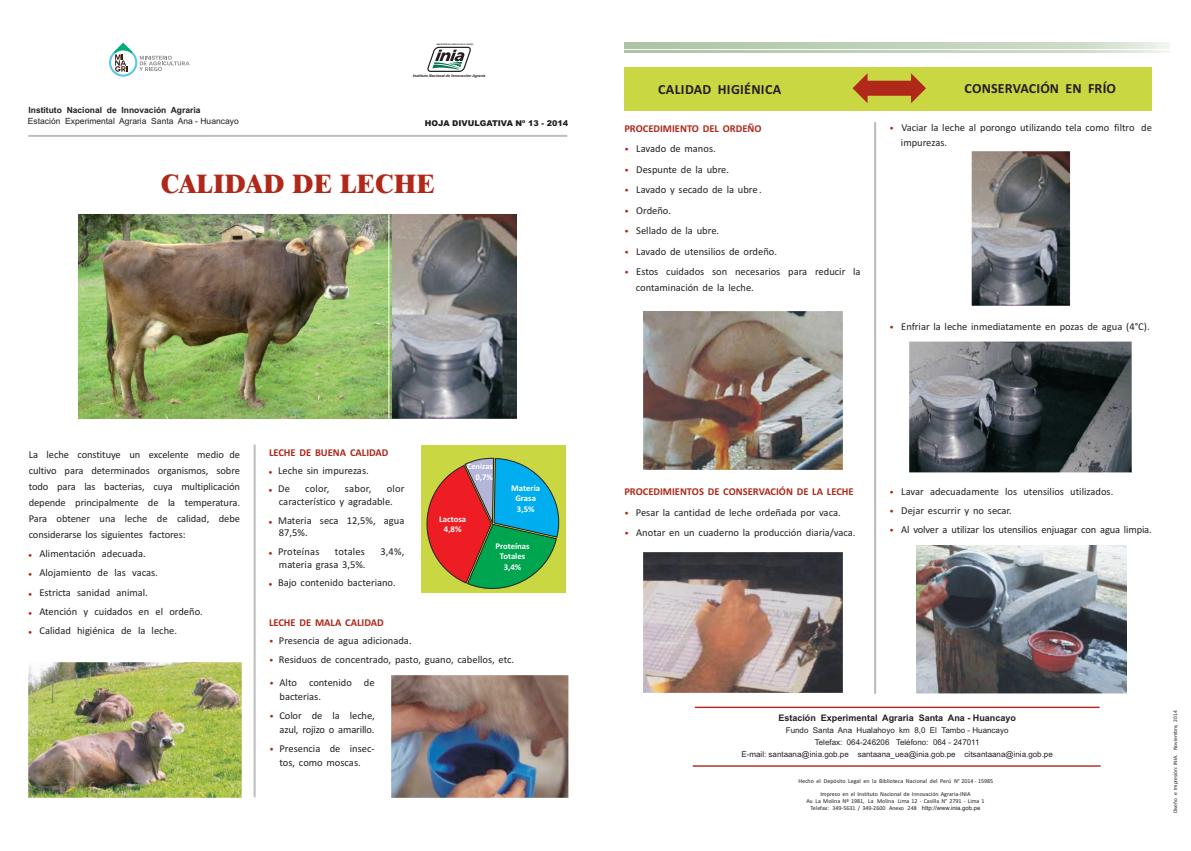
<style>
.page{position:relative;width:1191px;height:851px;background:#fff}
.page>*{position:absolute;margin:0;border:0;box-sizing:border-box;transform-origin:0 0}
.t1{font:800 27px "Dutch 801 BT";color:#af281a}
.t2{font:700 14px "Calibri";letter-spacing:.01em;color:#231f20}
.t3{font:10.5px/19.2px "Calibri";color:#231f20}
.t4{font:700 10.5px "Calibri";color:#af281a}
.t5{font:700 9px "Arial";color:#231f20}
.t6{font:9px/19.2px "Calibri";color:#af281a}
.t7{font:700 8.8px/10.7px "Calibri";color:#fff;text-align:center}
.t8{font:8.5px "Arial";color:#231f20}
.t9{font:700 8.5px "Arial";color:#231f20}
.t10{font:700 8.3px "Calibri";color:#fff}
.t11{font:8px/12.1px "Arial";color:#231f20;text-align:center}
.t12{font:900 8px "Arial";color:#231f20}
.t13{font:6px/7.3px "Calibri";color:#231f20}
.t14{font:6px "Arial";color:#231f20}
.t15{font:5.5px "Calibri";color:#231f20}
.t16{font:italic 700 3.8px "Arial";color:#231f20}
.t17{font:700 1.9px "Arial";color:#231f20}
.s1{font-size:8.8px}
.s2{font-size:9px;color:#af281a}
</style>
<div class="page">
<hr style="left:28px;top:135px;width:539px;height:2px;background:#bcbdc0">
<img style="left:28px;top:662px;width:214px;height:135px">
<div style="left:421px;top:445px;width:144px;height:148px;background:#c9d743"></div>
<img style="left:392px;top:675px;width:176px;height:122px">
<hr style="left:254px;top:444px;width:1px;height:353px;background:#bcbdc0">
<img style="left:392px;top:214px;width:124px;height:204px">
<img style="left:79px;top:214px;width:313px;height:204px">
<svg style="left:426px;top:457px;width:140px;height:136px"></svg>
<svg style="left:109px;top:48px;width:28px;height:29px"></svg>
<svg style="left:111px;top:50px;width:24px;height:25px"></svg>
<svg style="left:114px;top:43px;width:19px;height:29px"></svg>
<svg style="left:139px;top:56px;width:51px;height:15px"></svg>
<svg style="left:427px;top:46px;width:44px;height:26px"></svg>
<hr style="left:388px;top:214px;width:1px;height:204px;background:#fff">
<div style="left:624px;top:67px;width:528px;height:43px;background:#c9d743"></div>
<svg style="left:624px;top:42px;width:545px;height:6px;background:#c2d3bb"></svg>
<hr style="left:624px;top:51px;width:545px;height:2px;background:#acc4a3">
<img style="left:971px;top:152px;width:100px;height:154px">
<img style="left:909px;top:341px;width:223px;height:131px">
<svg style="left:852px;top:73px;width:74px;height:30px"></svg>
<hr style="left:874px;top:122px;width:2px;height:571px;background:#bcbdc0">
<img style="left:643px;top:311px;width:199px;height:158px">
<img style="left:916px;top:546px;width:211px;height:147px">
<img style="left:643px;top:552px;width:199px;height:140px">
<hr style="left:695px;top:706px;width:404px;height:2px;background:#af281a">
<hr style="left:693px;top:765px;width:407px;height:1px;background:#af281a">
<p class="t17" style="left:437px;top:43px;width:38px">MINISTERIO DE AGRICULTURA Y RIEGO</p>
<p class="t9" style="left:28px;top:106px;width:174px">Instituto Nacional de Innovación Agraria</p>
<p class="t16" style="left:413px;top:74px;width:74px">Instituto Nacional de Innovación Agraria</p>
<p class="t8" style="left:28px;top:118px;width:212px">Estación Experimental Agraria Santa Ana - Huancayo</p>
<p class="t12" style="left:425px;top:120px;width:145px">HOJA DIVULGATIVA Nº 13 - 2014</p>
<h1 class="t1" style="left:161px;top:172px;width:275px">CALIDAD DE LECHE</h1>
<p class="t3" style="left:29px;top:447px;width:213px;line-height:16px;text-align:justify">La leche constituye un excelente medio de cultivo para determinados organismos, sobre todo para las bacterias, cuya multiplicación depende principalmente de la temperatura.<br>Para obtener una leche de calidad, debe considerarse los siguientes factores:</p>
<p class="t3" style="left:39px;top:545px;width:165px">Alimentación adecuada.<br>Alojamiento de las vacas.<br>Estricta sanidad animal.<br>Atención y cuidados en el ordeño.<br>Calidad higiénica de la leche.</p>
<p class="t4" style="left:269px;top:448px;width:121px">LECHE DE BUENA CALIDAD</p>
<p class="t3" style="left:278px;top:462px;width:92px;line-height:18.3px">Leche sin impurezas.<br>De</p>
<p class="t3" style="left:279px;top:483px;width:127px;line-height:12.8px;text-indent:108px">olor característico y agradable.</p>
<p class="t3" style="left:278px;top:514px;width:128px;line-height:12.8px">Materia seca 12,5%, agua<br>87,5%.</p>
<p class="t3" style="left:278px;top:542px;width:43px">Proteínas</p>
<p class="t3" style="left:335px;top:542px;width:32px">totales</p>
<p class="t3" style="left:380px;top:542px;width:26px">3,4%,</p>
<p class="t3" style="left:278px;top:555px;width:119px;line-height:18.3px">materia grasa 3,5%.<br>Bajo contenido bacteriano.</p>
<p class="t3" style="left:305px;top:480px;width:26px">color,</p>
<p class="t3" style="left:345px;top:480px;width:28px">sabor,</p>
<p class="t10" style="left:467px;top:462px;width:27px">Ceniza<span class="s1">s</span></p>
<p class="t7" style="left:475px;top:472px;width:19px">0,7%</p>
<p class="t7" style="left:439px;top:514px;width:29px">Lactosa<br>4,8%</p>
<p class="t7" style="left:511px;top:483px;width:30px">Materia<br>Grasa<br>3,5%</p>
<p class="t7" style="left:495px;top:541px;width:36px">Proteínas<br>Totales<br>3,4%</p>
<p class="t4" style="left:269px;top:618px;width:116px">LECHE DE MALA CALIDAD</p>
<p class="t6" style="left:269px;top:632px;width:6px">• •</p>
<p class="t3" style="left:279px;top:632px;width:237px">Presencia de agua adicionada.<br>Residuos de concentrado, pasto, guano, cabellos, etc.</p>
<p class="t3" style="left:279px;top:675px;width:97px;line-height:14.1px">Alto contenido de bacterias.</p>
<p class="t3" style="left:279px;top:709px;width:97px;line-height:14.1px">Color de la leche, azul, rojizo o amarillo.</p>
<p class="t3" style="left:279px;top:742px;width:97px;line-height:14.1px">Presencia de insec&shy;tos, como moscas.</p>
<p class="t6" style="left:269px;top:673px;width:6px">•</p>
<p class="t6" style="left:269px;top:707px;width:6px">•</p>
<p class="t6" style="left:269px;top:740px;width:6px">•</p>
<h2 class="t2" style="left:658px;top:84px;width:125px">CALIDAD HIGIÉNICA</h2>
<p class="t4" style="left:624px;top:124px;width:139px">PROCEDIMIENTO DEL ORDEÑO</p>
<p class="t6" style="left:624px;top:140px;width:6px">•</p>
<p class="t6" style="left:624px;top:161px;width:6px">•</p>
<p class="t6" style="left:624px;top:181px;width:6px">•</p>
<p class="t6" style="left:624px;top:202px;width:6px">•</p>
<p class="t6" style="left:624px;top:222px;width:6px">•</p>
<p class="t6" style="left:624px;top:243px;width:6px">•</p>
<p class="t6" style="left:624px;top:263px;width:6px">•</p>
<p class="t3" style="left:636px;top:139px;width:226px;line-height:20.5px">Lavado de manos.<br>Despunte de la ubre.<br>Lavado y secado de la ubre .<br>Ordeño.<br>Sellado de la ubre.<br>Lavado de utensilios de ordeño.<br>Estos cuidados son necesarios para reducir la</p>
<p class="t3" style="left:636px;top:278px;width:120px">contaminación de la leche.</p>
<h2 class="t2" style="left:964px;top:82px;width:153px">CONSERVACIÓN EN FRÍO</h2>
<p class="t3" style="left:901px;top:120px;width:252px;line-height:15.4px;text-indent:-11px"><span class="s2">•</span> Vaciar la leche al porongo utilizando tela como filtro de impurezas.</p>
<p class="t3" style="left:889px;top:317px;width:262px"><span class="s2">•</span> Enfriar la leche inmediatamente en pozas de agua (4°C).</p>
<p class="t4" style="left:624px;top:487px;width:231px">PROCEDIMIENTOS DE CONSERVACIÓN DE LA LECHE</p>
<p class="t6" style="left:624px;top:503px;width:6px">•</p>
<p class="t6" style="left:624px;top:524px;width:6px">•</p>
<p class="t3" style="left:636px;top:502px;width:221px;line-height:20.5px">Pesar la cantidad de leche ordeñada por vaca.<br>Anotar en un cuaderno la producción diaria/vaca.</p>
<p class="t6" style="left:889px;top:483px;width:6px;text-align:justify">• • •</p>
<p class="t3" style="left:901px;top:482px;width:252px">Lavar adecuadamente los utensilios utilizados.<br>Dejar escurrir y no secar.<br>Al volver a utilizar los utensilios enjuagar con agua limpia.</p>
<p class="t5" style="left:778px;top:714px;width:239px">Estación Experimental Agraria Santa Ana - Huancayo</p>
<p class="t11" style="left:741px;top:724px;width:313px">Fundo Santa Ana Hualahoyo km 8,0 El Tambo - Huancayo<br>Telefax: 064-246206 Teléfono: 064 - 247011<br>E-mail: santaana@inia.gob.pe santaana_uea@inia.gob.pe citsantaana@inia.gob.pe</p>
<p class="t13" style="left:798px;top:777px;width:196px">Hecho el Depósito Legal en la Biblioteca Nacional del Perú N° 2014 - 15985</p>
<p class="t13" style="left:820px;top:790px;width:152px">Impreso en el Instituto Nacional de Innovación Agraria-INIA</p>
<p class="t14" style="left:921px;top:805px;width:60px">http://www.inia.gob.pe</p>
<p class="t13" style="left:810px;top:797px;width:175px;text-indent:-4px">Av. La Molina Nº 1981, La Molina Lima 12 - Casilla N° 2791 - Lima 1<br>Telefax: 349-5631 / 349-2600 Anexo 248</p>
<p class="t15" style="left:1172px;top:813px;width:104px;rotate:-90deg">Diseño e Impresión: INIA. Noviembre, 2014</p>
</div>
